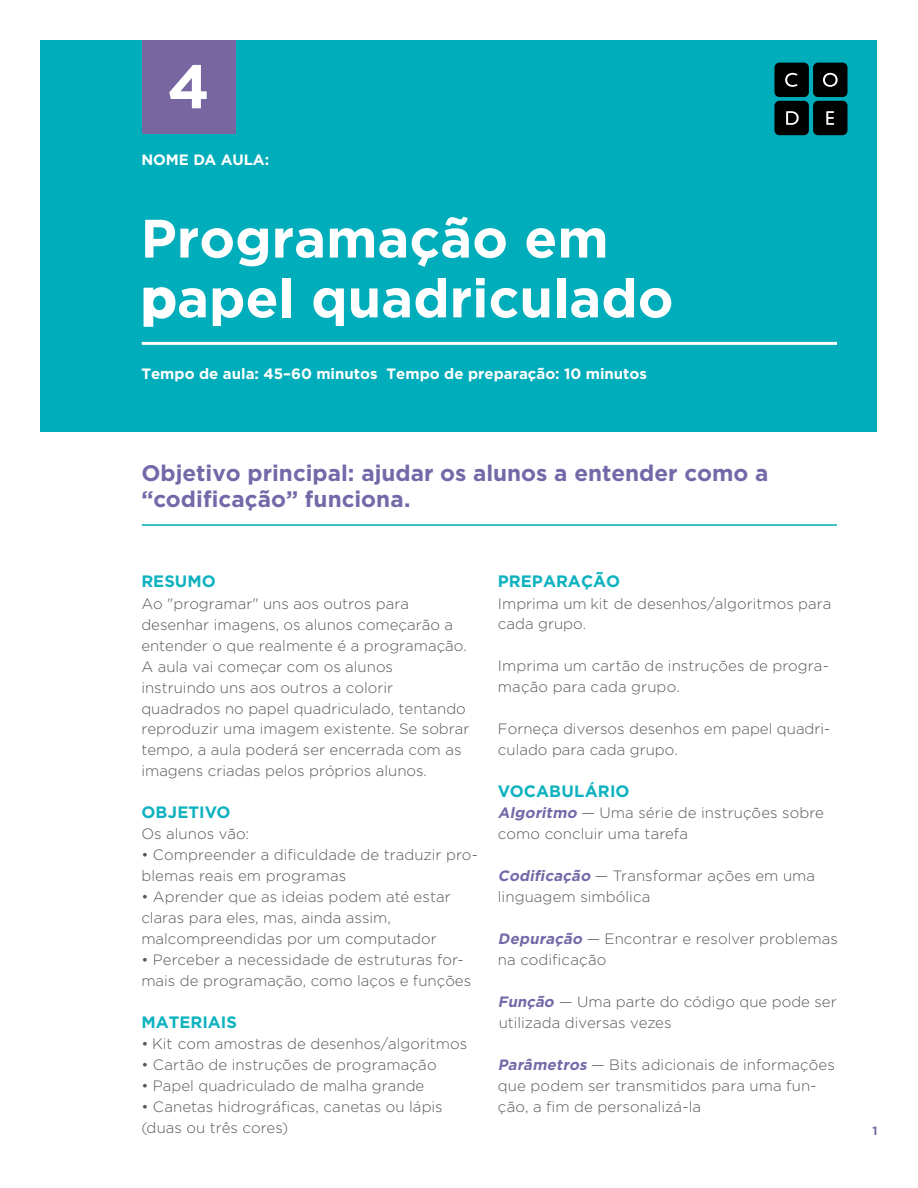
<style>
.page{position:relative;width:918px;height:1188px;background:#fff}
.page>*{position:absolute;margin:0;border:0;box-sizing:border-box;transform-origin:0 0}
.t1{font:700 61.5px "Gotham";color:#fff}
.t2{font:700 54px/59.8px "Gotham";color:#fff}
.destaque{font:700 22.5px/26.4px "Gotham";color:#7469a8}
.subtitulo-11{font:700 16.5px "Gotham";letter-spacing:.005em;color:#0eb2bf}
.texto-10{font:700 16.5px "Gotham";color:#0eb2bf}
.texto-10-2{font:300 15px/21px "Gotham";color:#57585a}
.t3{font:700 15px "Gotham";color:#fff}
.subtitulo-11-2{font:300 15px "Gotham";color:#57585a}
.t4{font:700 12px "Gotham";color:#7866a1}
.s1{font-weight:700;font-style:italic;color:#7469a8}
</style>
<div class="page">
<div style="left:40px;top:40px;width:838px;height:392px;background:#00adbb"></div>
<div style="left:774px;top:63px;width:35px;height:34px;background:#000101;border-radius:5px"></div>
<div style="left:813px;top:63px;width:35px;height:34px;background:#000101;border-radius:5px"></div>
<div style="left:774px;top:101px;width:35px;height:34px;background:#000101;border-radius:5px"></div>
<div style="left:813px;top:101px;width:35px;height:34px;background:#000101;border-radius:5px"></div>
<svg style="left:823px;top:73px;width:15px;height:14px"></svg>
<svg style="left:786px;top:111px;width:13px;height:14px"></svg>
<svg style="left:826px;top:111px;width:8px;height:14px"></svg>
<svg style="left:785px;top:73px;width:12px;height:14px"></svg>
<hr style="left:142px;top:342px;width:695px;height:3px;background:#fff">
<hr style="left:142px;top:524px;width:695px;height:2px;background:#00adbb">
<div style="left:142px;top:40px;width:93px;height:94px;background:#7866a1"></div>
<p class="t1" style="left:167px;top:51px;width:44px">4</p>
<p class="t3" style="left:141px;top:150px;width:129px">NOME DA AULA:</p>
<p class="t2" style="left:141px;top:208px;width:534px">Programação em papel quadriculado</p>
<p class="t3" style="left:141px;top:364px;width:507px">Tempo de aula: 45–60 minutos Tempo de preparação: 10 minutos</p>
<p class="destaque" style="left:141px;top:459px;width:629px">Objetivo principal: ajudar os alunos a entender como a “codificação” funciona.</p>
<p class="texto-10" style="left:141px;top:570px;width:76px">RESUMO</p>
<p class="texto-10-2" style="left:141px;top:593px;width:330px">Ao "programar" uns aos outros para desenhar imagens, os alunos começarão a entender o que realmente é a programação.<br>A aula vai começar com os alunos instruindo uns aos outros a colorir quadrados no papel quadriculado, tentando reproduzir uma imagem existente. Se sobrar tempo, a aula poderá ser encerrada com as imagens criadas pelos próprios alunos.</p>
<p class="subtitulo-11" style="left:141px;top:801px;width:91px">OBJETIVO</p>
<p class="texto-10-2" style="left:141px;top:823px;width:109px">Os alunos vão:</p>
<p class="texto-10-2" style="left:141px;top:844px;width:338px">• Compreender a dificuldade de traduzir pro&shy;blemas reais em programas</p>
<p class="texto-10-2" style="left:141px;top:886px;width:311px">• Aprender que as ideias podem até estar claras para eles, mas, ainda assim, malcompreendidas por um computador</p>
<p class="texto-10-2" style="left:141px;top:949px;width:324px">• Perceber a necessidade de estruturas for-</p>
<p class="subtitulo-11-2" style="left:141px;top:971px;width:331px">mais de programação, como laços e funções</p>
<p class="subtitulo-11" style="left:141px;top:1011px;width:97px">MATERIAIS</p>
<p class="texto-10-2" style="left:141px;top:1033px;width:327px">• Kit com amostras de desenhos/algoritmos</p>
<p class="texto-10-2" style="left:141px;top:1054px;width:297px">• Cartão de instruções de programação</p>
<p class="texto-10-2" style="left:141px;top:1075px;width:284px">• Papel quadriculado de malha grande</p>
<p class="texto-10-2" style="left:141px;top:1096px;width:303px">• Canetas hidrográficas, canetas ou lápis (duas ou três cores)</p>
<p class="texto-10" style="left:498px;top:570px;width:124px">PREPARAÇÃO</p>
<p class="texto-10-2" style="left:498px;top:593px;width:335px;line-height:20.5px">Imprima um kit de desenhos/algoritmos para cada grupo.</p>
<p class="texto-10-2" style="left:498px;top:655px;width:332px">Imprima um cartão de instruções de progra&shy;mação para cada grupo.</p>
<p class="texto-10-2" style="left:498px;top:718px;width:334px">Forneça diversos desenhos em papel quadri&shy;culado para cada grupo.</p>
<p class="subtitulo-11" style="left:498px;top:780px;width:133px">VOCABULÁRIO</p>
<p class="texto-10-2" style="left:498px;top:802px;width:328px"><span class="s1">Algoritmo</span> — Uma série de instruções sobre como concluir uma tarefa</p>
<p class="texto-10-2" style="left:498px;top:865px;width:319px"><span class="s1">Codificação</span> — Transformar ações em uma linguagem simbólica</p>
<p class="texto-10-2" style="left:498px;top:928px;width:341px"><span class="s1">Depuração</span> — Encontrar e resolver problemas na codificação</p>
<p class="texto-10-2" style="left:498px;top:991px;width:340px"><span class="s1">Função</span> — Uma parte do código que pode ser utilizada diversas vezes</p>
<p class="texto-10-2" style="left:498px;top:1054px;width:338px"><span class="s1">Parâmetros</span> — Bits adicionais de informações que podem ser transmitidos para uma fun&shy;ção, a fim de personalizá-la</p>
<p class="t4" style="left:872px;top:1124px;width:7px">1</p>
</div>
